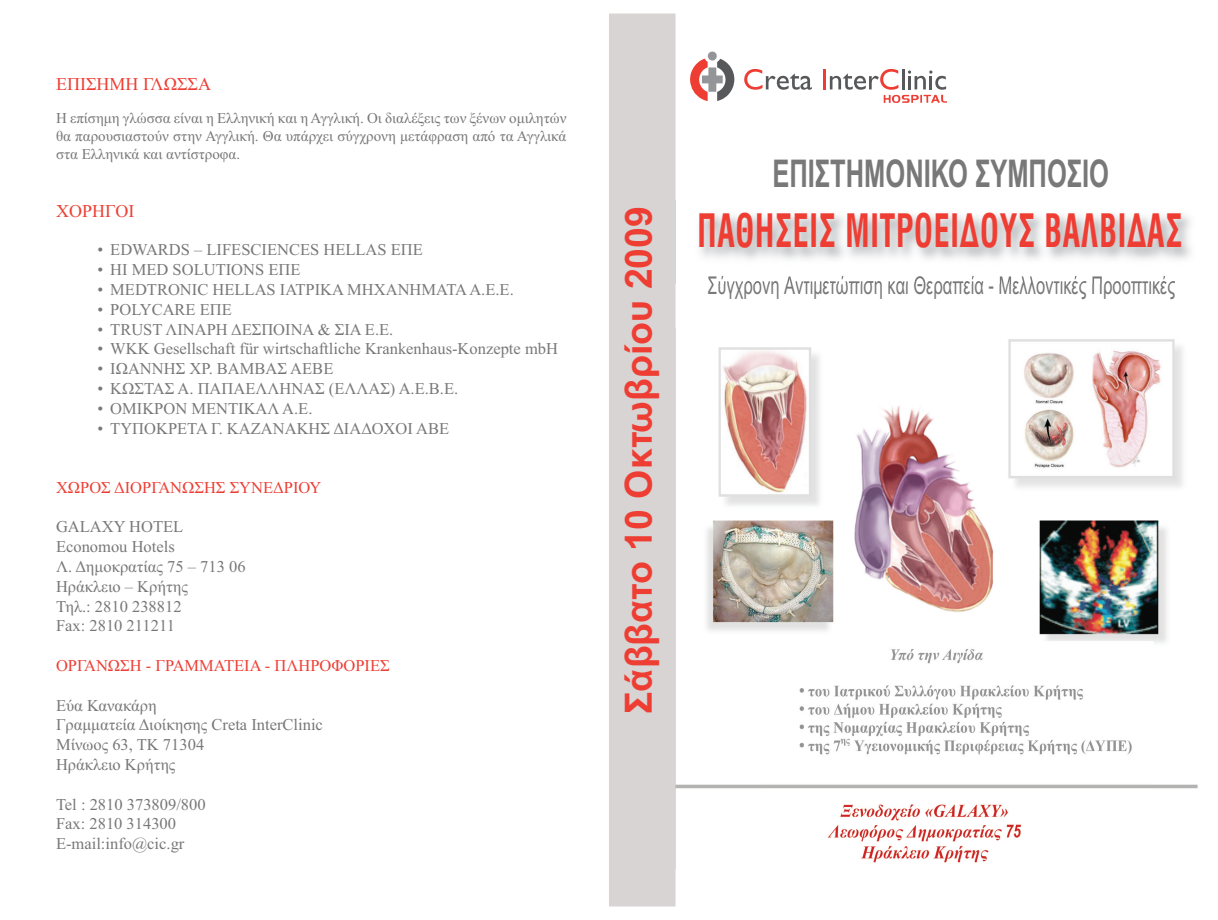
<style>
.page{position:relative;width:1218px;height:920px;background:#fff}
.page>*{position:absolute;margin:0;border:0;box-sizing:border-box;transform-origin:0 0}
.t1{font:46.2px "UB Helvetica Cond Bold";letter-spacing:.025em;color:#ee3e34;scale:.71 1}
.t2{font:700 38.25px "Arial";color:#787879;scale:.67 1}
.t3{font:700 37.5px "Arial";color:#ee3e34}
.t4{font:24.75px "Arial Unicode MS";color:#787879;scale:.67 1}
.t5{font:18px "Times New Roman";color:#ee3e34}
.t6{font:16.5px/19.8px "Times New Roman";color:#787879}
.t7{font:16.5px "Times New Roman";color:#ee3e34}
.t8{font:15px/18px "Times New Roman";color:#787879;text-align:justify}
</style>
<div class="page">
<img style="left:676px;top:339px;width:522px;height:524px">
<div style="left:609px;top:14px;width:66px;height:892px;background:#d7d4d3"></div>
<img style="left:881px;top:276px;width:295px;height:7px">
<img style="left:708px;top:276px;width:173px;height:7px">
<svg style="left:690px;top:52px;width:44px;height:49px"></svg>
<hr style="left:823px;top:69px;width:3px;height:20px;background:#ee3e34">
<svg style="left:744px;top:69px;width:68px;height:21px"></svg>
<svg style="left:829px;top:69px;width:118px;height:34px"></svg>
<p class="t5" style="left:56px;top:73px;width:156px">ΕΠΙΣΗΜΗ ΓΛΩΣΣΑ</p>
<p class="t8" style="left:56px;top:108px;width:512px">Η επίσηµη γλώσσα είναι η Ελληνική και η Αγγλική. Οι διαλέξεις των ξένων οµιλητών θα παρουσιαστούν στην Αγγλική. Θα υπάρχει σύγχρονη µετάφραση από τα Αγγλικά στα Ελληνικά και αντίστροφα.</p>
<p class="t5" style="left:56px;top:200px;width:80px">ΧΟΡΗΓΟΙ</p>
<p class="t6" style="left:97px;top:240px;width:327px">• EDWARDS – LIFESCIENCES HELLAS ΕΠΕ</p>
<p class="t6" style="left:97px;top:259px;width:204px">• ΗΙ MED SOLUTIONS ΕΠΕ</p>
<p class="t6" style="left:97px;top:279px;width:418px">• MEDTRONIC HELLAS ΙΑΤΡΙΚΑ ΜΗΧΑΝΗΜΑΤΑΑ.Ε.Ε.</p>
<p class="t6" style="left:97px;top:299px;width:136px">• POLYCARE ΕΠΕ</p>
<p class="t6" style="left:97px;top:319px;width:297px">• TRUST ΛΙΝΑΡΗ ∆ΕΣΠΟΙΝΑ &amp; ΣΙΑ Ε.Ε.</p>
<p class="t6" style="left:97px;top:339px;width:462px">• WKK Gesellschaft für wirtschaftliche Krankenhaus-Konzepte mbH</p>
<p class="t6" style="left:97px;top:358px;width:237px">• ΙΩΑΝΝΗΣ ΧΡ. ΒΑΜΒΑΣ ΑΕΒΕ</p>
<p class="t6" style="left:97px;top:378px;width:362px">• ΚΩΣΤΑΣ Α. ΠΑΠΑΕΛΛΗΝΑΣ (ΕΛΛΑΣ) Α.Ε.Β.Ε.</p>
<p class="t6" style="left:97px;top:398px;width:216px">• ΟΜΙΚΡΟΝ ΜΕΝΤΙΚΑΛ Α.Ε.</p>
<p class="t6" style="left:97px;top:418px;width:353px">• ΤΥΠΟΚΡΕΤΑ Γ. ΚΑΖΑΝΑΚΗΣ ∆ΙΑ∆ΟΧΟΙ ΑΒΕ</p>
<p class="t7" style="left:56px;top:477px;width:267px">ΧΩΡΟΣ ∆ΙΟΡΓΑΝΩΣΗΣ ΣΥΝΕ∆ΡΙΟΥ</p>
<p class="t6" style="left:56px;top:517px;width:191px">GALAXY HOTEL<br>Economou Hotels<br>Λ. ∆ηµοκρατίας 75 – 713 06<br>Ηράκλειο – Κρήτης<br>Τηλ.: 2810 238812<br>Fax: 2810 211211</p>
<p class="t7" style="left:56px;top:656px;width:335px">ΟΡΓΑΝΩΣΗ - ΓΡΑΜΜΑΤΕΙΑ - ΠΛΗΡΟΦΟΡΙΕΣ</p>
<p class="t6" style="left:56px;top:695px;width:268px">Εύα Κανακάρη<br>Γραµµατεία ∆ιοίκησης Creta InterClinic<br>Μίνωος 63, ΤΚ 71304<br>Ηράκλειο Κρήτης</p>
<p class="t6" style="left:56px;top:794px;width:151px">Tel : 2810 373809/800<br>Fax: 2810 314300<br>E-mail:info@cic.gr</p>
<h3 class="t3" style="left:617px;top:714px;width:510px;rotate:-90deg">Σάββατο 10 Οκτωβρίου 2009</h3>
<h2 class="t2" style="left:772px;top:152px;width:504px">ΕΠΙΣΤΗΜΟΝΙΚΟ ΣΥΜΠΟΣΙΟ</h2>
<h1 class="t1" style="left:697px;top:205px;width:684px">ΠΑΘΗΣΕΙΣ ΜΙΤΡΟΕΙ∆ΟΥΣ ΒΑΛΒΙ∆ΑΣ</h1>
<h3 class="t4" style="left:707px;top:271px;width:699px">Σύγχρονη Αντιμετώπιση και Θεραπεία - Μελλοντικές Προοπτικές</h3>
</div>
